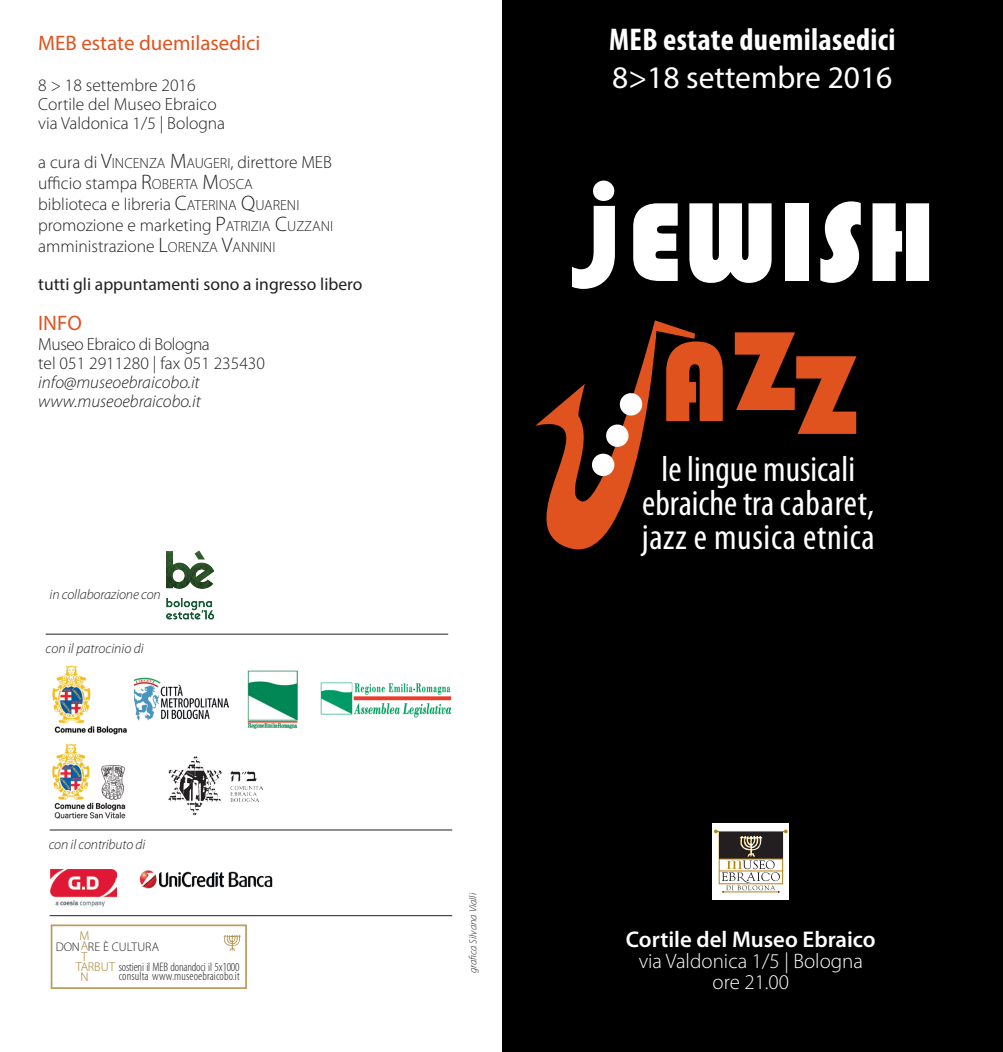
<style>
.page{position:relative;width:1003px;height:1052px;background:#fff}
.page>*{position:absolute;margin:0;border:0;box-sizing:border-box;transform-origin:0 0}
.testo{font:116.38px "Bauhaus 93";color:#fff}
.testo-2{font:116.38px "Bauhaus 93";color:#e0531e}
.testo-3{font:condensed 36.23px "Myriad Pro";color:#fff}
.testo-4{font:condensed 36.23px "Myriad Pro";letter-spacing:.02em;color:#fff}
.testo-5{font:700 condensed 31.5px "Myriad Pro";letter-spacing:.01em;color:#fff}
.nomi{font:31.5px "Myriad Pro";color:#fff}
.t1{font:600 22.75px "Myriad Pro";color:#fff}
.t2{font:300 21px "Myriad Pro";color:#fff}
.t3{font:21px "Myriad Pro";color:#e0531e}
.t4{font:300 17.5px "Myriad Pro";color:#231f20}
.t5{font:italic 300 17.5px "Myriad Pro";color:#231f20}
.t6{font:17.5px "Myriad Pro";color:#231f20}
.t7{font:300 17.5px "Myriad Pro";letter-spacing:-.025em;color:#231f20}
.nomi-2{font:italic 300 14px "Myriad Pro";letter-spacing:-.01em;color:#231f20}
.t8{font:300 12.78px "Myriad Pro";color:#a37d25}
.t9{font:300 12.42px "Myriad Pro";letter-spacing:.005em;color:#231f20}
.testo_piccolo{font:300 condensed 12.25px "Myriad Pro";letter-spacing:-.01em;color:#231f20}
.testo_piccolo-2{font:300 condensed 12.25px "Myriad Pro";letter-spacing:.01em;color:#231f20}
.t10{font:italic 300 10.5px "Myriad Pro";color:#231f20}
.s1{font-size:21px}
.s2{font-size:14.7px}
.s3{font-stretch:normal;font-size:12.78px;color:#a37d25}
</style>
<div class="page">
<div style="left:502px;top:0;width:500px;height:1052px;background:#000"></div>
<div style="left:712px;top:823px;width:76px;height:76px;background:#fff"></div>
<svg style="left:714px;top:829px;width:73px;height:63px"></svg>
<svg style="left:535px;top:320px;width:159px;height:230px"></svg>
<svg style="left:591px;top:424px;width:37px;height:53px"></svg>
<svg style="left:619px;top:393px;width:23px;height:23px"></svg>
<img style="left:134px;top:677px;width:94px;height:44px">
<img style="left:52px;top:665px;width:75px;height:70px">
<img style="left:52px;top:743px;width:74px;height:76px">
<img style="left:247px;top:670px;width:51px;height:58px">
<img style="left:166px;top:551px;width:49px;height:68px">
<hr style="left:46px;top:634px;width:402px;height:1px;background:#231f20">
<hr style="left:50px;top:829px;width:402px;height:1px;background:#231f20">
<hr style="left:50px;top:915px;width:402px;height:1px;background:#231f20">
<img style="left:320px;top:682px;width:130px;height:35px">
<img style="left:168px;top:756px;width:94px;height:59px">
<img style="left:51px;top:870px;width:65px;height:37px">
<div style="left:51px;top:924px;width:196px;height:65px;background:#fff;border:2px solid #be9d5e"></div>
<svg style="left:223px;top:934px;width:18px;height:17px"></svg>
<img style="left:140px;top:870px;width:133px;height:19px">
<p class="t3" style="left:38px;top:30px;width:224px">MEB estate duemilasedici</p>
<p class="t4" style="left:38px;top:74px;width:159px">8 &gt; 18 settembre 2016</p>
<p class="t4" style="left:38px;top:93px;width:180px">Cortile del Museo Ebraico</p>
<p class="t4" style="left:38px;top:113px;width:188px">via Valdonica 1/5 | Bologna</p>
<p class="t4" style="left:38px;top:151px;width:295px">a cura di <span class="s1">V</span><span class="s2">INCENZA</span> <span class="s1">M</span><span class="s2">AUGERI</span>, direttore MEB</p>
<p class="t4" style="left:38px;top:172px;width:216px">ufficio stampa <span class="s1">R</span><span class="s2">OBERTA</span> <span class="s1">M</span><span class="s2">OSCA</span></p>
<p class="t4" style="left:38px;top:193px;width:262px">biblioteca e libreria <span class="s1">C</span><span class="s2">ATERINA</span> <span class="s1">Q</span><span class="s2">UARENI</span></p>
<p class="t4" style="left:38px;top:214px;width:296px">promozione e marketing <span class="s1">P</span><span class="s2">ATRIZIA</span> <span class="s1">C</span><span class="s2">UZZANI</span></p>
<p class="t4" style="left:38px;top:235px;width:238px">amministrazione <span class="s1">L</span><span class="s2">ORENZA</span> <span class="s1">V</span><span class="s2">ANNINI</span></p>
<p class="t6" style="left:38px;top:273px;width:325px">tutti gli appuntamenti sono a ingresso libero</p>
<p class="t3" style="left:38px;top:310px;width:45px">INFO</p>
<p class="t7" style="left:38px;top:333px;width:173px">Museo Ebraico di Bologna</p>
<p class="t4" style="left:38px;top:352px;width:228px">tel 051 2911280 | fax 051 235430</p>
<p class="t5" style="left:38px;top:372px;width:163px">info@museoebraicobo.it</p>
<p class="t5" style="left:38px;top:391px;width:164px">www.museoebraicobo.it</p>
<p class="nomi-2" style="left:50px;top:586px;width:113px">in collaborazione con</p>
<p class="nomi-2" style="left:46px;top:640px;width:100px">con il patrocinio di</p>
<p class="nomi-2" style="left:49px;top:835px;width:98px">con il contributo di</p>
<p class="t8" style="left:80px;top:928px;width:11px">M</p>
<p class="t8" style="left:81px;top:938px;width:9px">A</p>
<p class="t8" style="left:82px;top:948px;width:7px">T</p>
<p class="t8" style="left:81px;top:959px;width:9px">A</p>
<p class="t8" style="left:80px;top:969px;width:10px">N</p>
<p class="t9" style="left:56px;top:939px;width:105px">DON RE È CULTURA</p>
<p class="testo_piccolo" style="left:76px;top:959px;width:165px"><span class="s3">T RBUT</span> sostieni il MEB donandoci il 5x1000</p>
<p class="testo_piccolo-2" style="left:119px;top:969px;width:122px">consulta www.museoebraicobo.it</p>
<p class="testo-5" style="left:609px;top:19px;width:287px">MEB estate duemilasedici</p>
<p class="nomi" style="left:612px;top:58px;width:281px">8&gt;18 settembre 2016</p>
<p class="testo" style="left:579px;top:176px;width:358px">jEWISH</p>
<p class="testo-2" style="left:659px;top:316px;width:198px">AZZ</p>
<p class="testo-3" style="left:661px;top:447px;width:195px">le lingue musicali</p>
<p class="testo-3" style="left:642px;top:481px;width:233px">ebraiche tra cabaret,</p>
<p class="testo-4" style="left:641px;top:515px;width:234px">jazz e musica etnica</p>
<p class="t10" style="left:466px;top:973px;width:81px;rotate:-90deg">grafica Silvana Vialli</p>
<p class="t1" style="left:625px;top:924px;width:251px">Cortile del Museo Ebraico</p>
<p class="t2" style="left:638px;top:948px;width:226px">via Valdonica 1/5 | Bologna</p>
<p class="t2" style="left:712px;top:969px;width:78px">ore 21.00</p>
</div>
